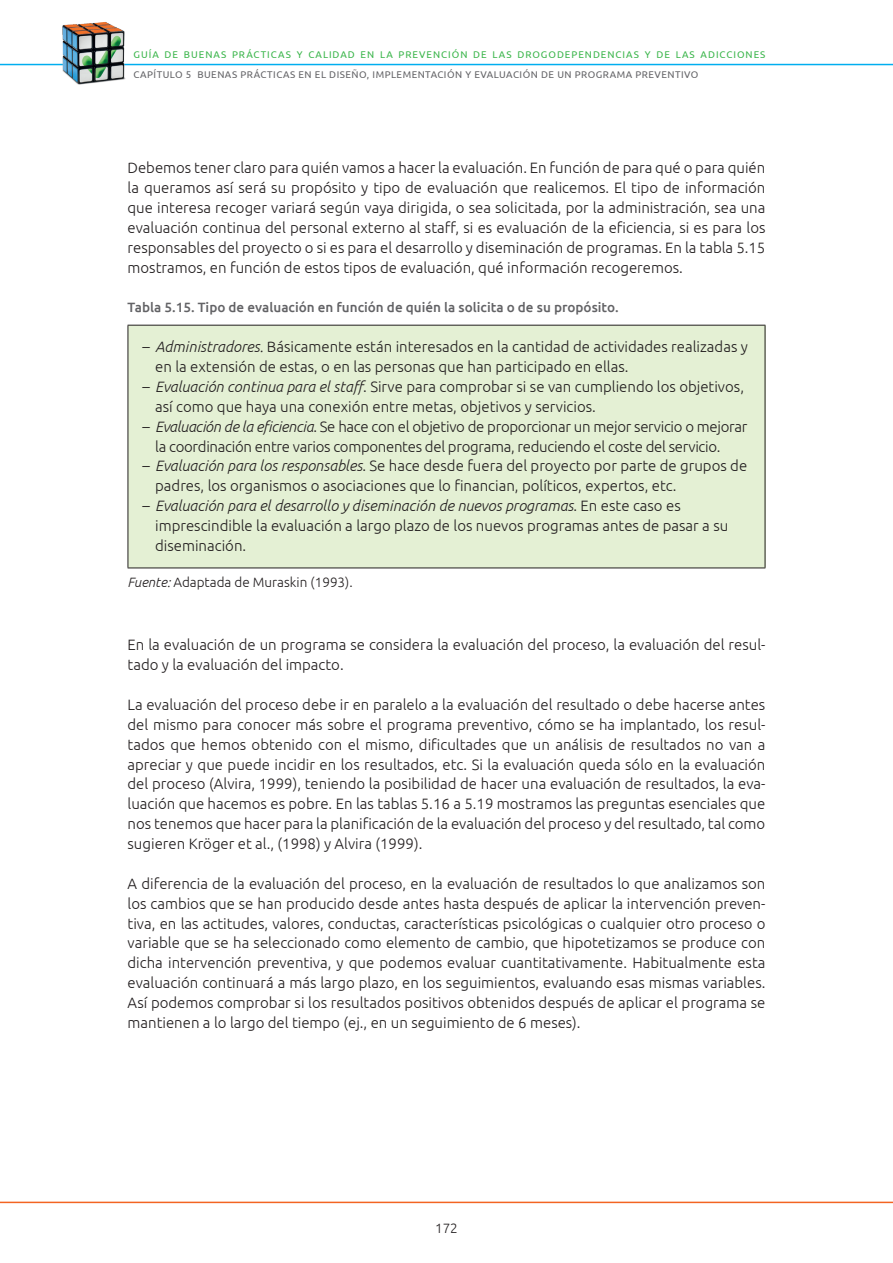
<style>
.page{position:relative;width:893px;height:1263px;background:#fff}
.page>*{position:absolute;margin:0;border:0;box-sizing:border-box;transform-origin:0 0}
.t1{font:300 15px/19.8px "Ubuntu";color:#231f20}
.t2{font:300 15px/19.8px "Ubuntu";letter-spacing:-.02em;color:#231f20}
.Tabla{font:500 13.5px "Ubuntu";color:#636366}
.Fuente{font:300 13.5px "Ubuntu";color:#231f20}
.t3{font:9.75px "Ubuntu";letter-spacing:.05em;color:#636366}
.t4{font:9.75px "Ubuntu";letter-spacing:.1em;color:#3ab54a}
.s1{font-style:italic}
</style>
<div class="page">
<hr style="left:0;top:64px;width:893px;height:1px;background:#00aeef">
<hr style="left:0;top:1201px;width:893px;height:2px;background:#f36421">
<img style="left:56px;top:22px;width:75px;height:63px">
<div style="left:128px;top:325px;width:637px;height:243px;background:#e4f0d4"></div>
<hr style="left:128px;top:325px;width:637px;height:1px;background:#231f20">
<hr style="left:128px;top:326px;width:1px;height:242px;background:#231f20">
<hr style="left:765px;top:326px;width:1px;height:242px;background:#231f20">
<hr style="left:128px;top:568px;width:637px;height:1px;background:#231f20">
<p class="t4" style="left:134px;top:49px;width:633px">GUÍA DE BUENAS PRÁCTICAS Y CALIDAD EN LA PREVENCIÓN DE LAS DROGODEPENDENCIAS Y DE LAS ADICCIONES</p>
<p class="t3" style="left:134px;top:68px;width:134px">CAPÍTULO 5 BUENAS PRÁCTICAS</p>
<p class="t3" style="left:299px;top:68px;width:38px">EN EL DISEÑO</p>
<p class="t3" style="left:367px;top:68px;width:25px">, IMPLE</p>
<p class="t3" style="left:403px;top:68px;width:29px">MENTACI</p>
<p class="t3" style="left:447px;top:68px;width:47px">ÓN Y EVALUACI</p>
<p class="t3" style="left:523px;top:68px;width:60px">ÓN DE UN PROGRA</p>
<p class="t3" style="left:617px;top:68px;width:26px">MA PRE</p>
<p class="t3" style="left:654px;top:68px;width:44px">VENTIVO</p>
<p class="t1" style="left:128px;top:158px;width:639px;text-align:justify">Debemos tener claro para quién vamos a hacer la evaluación. En función de para qué o para quién la queramos así será su propósito y tipo de evaluación que realicemos. El tipo de información que interesa recoger variará según vaya dirigida, o sea solicitada, por la administración, sea una evaluación continua del personal externo al staff, si es evaluación de la eficiencia, si es para los responsables del proyecto o si es para el desarrollo y diseminación de programas. En la tabla 5.15 mostramos, en función de estos tipos de evaluación, qué información recogeremos.</p>
<p class="Tabla" style="left:128px;top:299px;width:493px">Tabla 5.15. Tipo de evaluación en función de quién la solicita o de su propósito.</p>
<p class="t1" style="left:155px;top:337px;width:594px;text-indent:-13px">– <span class="s1">Administradores.</span> Básicamente están interesados en la cantidad de actividades realizadas y en la extensión de estas, o en las personas que han participado en ellas.</p>
<p class="t1" style="left:155px;top:376px;width:590px;text-indent:-13px">– <span class="s1">Evaluación continua para el staff</span>. Sirve para comprobar si se van cumpliendo los objetivos, así como que haya una conexión entre metas, objetivos y servicios.</p>
<p class="t2" style="left:155px;top:416px;width:594px;text-indent:-13px">– <span class="s1">Evaluación de la eficiencia</span>. Se hace con el objetivo de proporcionar un mejor servicio o mejorar la coordinación entre varios componentes del programa, reduciendo el coste del servicio.</p>
<p class="t1" style="left:155px;top:456px;width:594px;text-indent:-13px">– <span class="s1">Evaluación para los responsables</span>. Se hace desde fuera del proyecto por parte de grupos de padres, los organismos o asociaciones que lo financian, políticos, expertos, etc.</p>
<p class="t1" style="left:155px;top:496px;width:575px;text-indent:-13px">– <span class="s1">Evaluación para el desarrollo y diseminación de nuevos programas</span>. En este caso es imprescindible la evaluación a largo plazo de los nuevos programas antes de pasar a su diseminación.</p>
<p class="Fuente" style="left:128px;top:574px;width:227px"><span class="s1">Fuente:</span> Adaptada de Muraskin (1993).</p>
<p class="t1" style="left:128px;top:635px;width:639px">En la evaluación de un programa se considera la evaluación del proceso, la evaluación del resul&shy;tado y la evaluación del impacto.</p>
<p class="t1" style="left:128px;top:694px;width:639px;text-align:justify">La evaluación del proceso debe ir en paralelo a la evaluación del resultado o debe hacerse antes del mismo para conocer más sobre el programa preventivo, cómo se ha implantado, los resul&shy;tados que hemos obtenido con el mismo, dificultades que un análisis de resultados no van a apreciar y que puede incidir en los resultados, etc. Si la evaluación queda sólo en la evaluación del proceso (Alvira, 1999), teniendo la posibilidad de hacer una evaluación de resultados, la eva&shy;luación que hacemos es pobre. En las tablas 5.16 a 5.19 mostramos las preguntas esenciales que nos tenemos que hacer para la planificación de la evaluación del proceso y del resultado, tal como sugieren Kröger et al., (1998) y Alvira (1999).</p>
<p class="t1" style="left:128px;top:873px;width:639px;text-align:justify">A diferencia de la evaluación del proceso, en la evaluación de resultados lo que analizamos son los cambios que se han producido desde antes hasta después de aplicar la intervención preven&shy;tiva, en las actitudes, valores, conductas, características psicológicas o cualquier otro proceso o variable que se ha seleccionado como elemento de cambio, que hipotetizamos se produce con dicha intervención preventiva, y que podemos evaluar cuantitativamente. Habitualmente esta evaluación continuará a más largo plazo, en los seguimientos, evaluando esas mismas variables.<br>Así podemos comprobar si los resultados positivos obtenidos después de aplicar el programa se mantienen a lo largo del tiempo (ej., en un seguimiento de 6 meses).</p>
<p class="Fuente" style="left:435px;top:1220px;width:24px">172</p>
</div>
